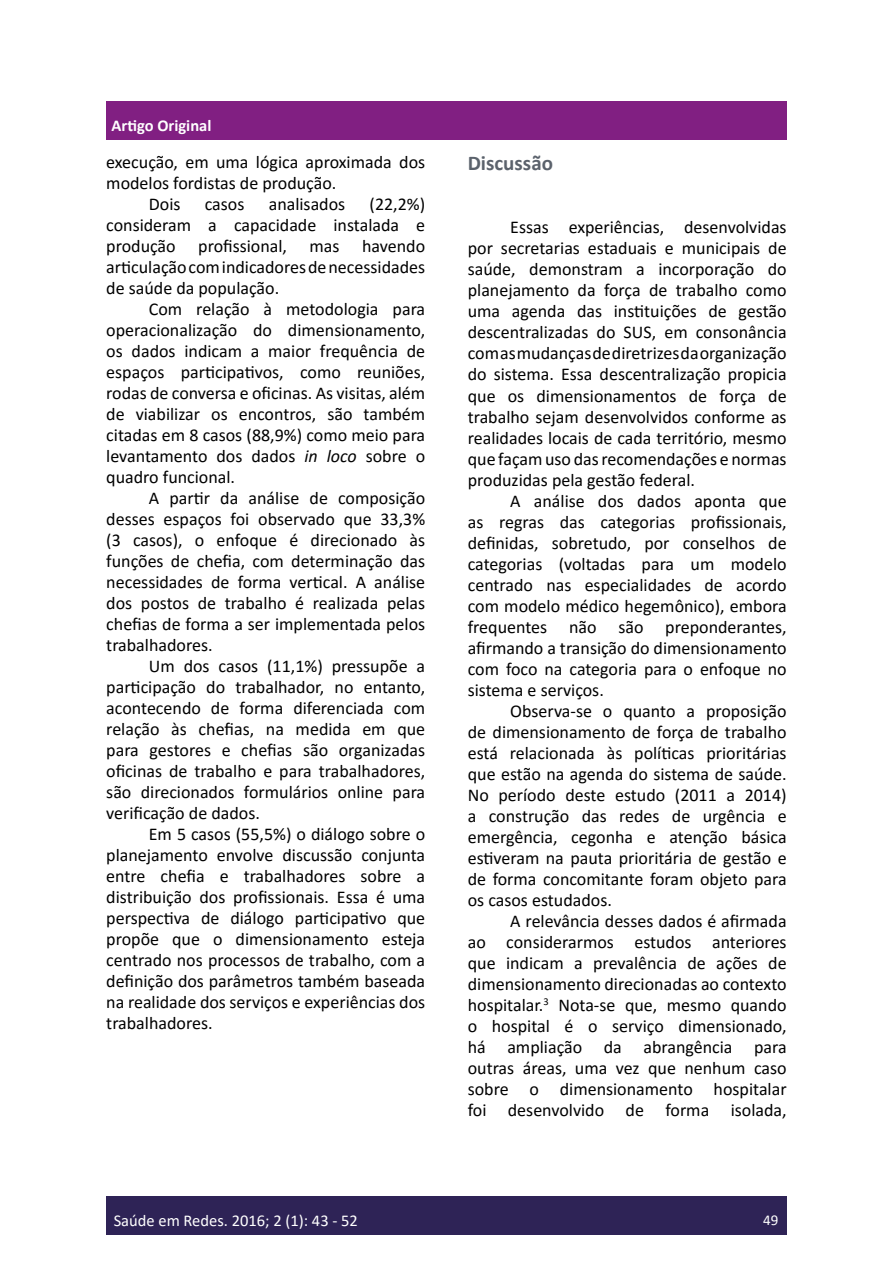
<style>
.page{position:relative;width:893px;height:1263px;background:#fff}
.page>*{position:absolute;margin:0;border:0;box-sizing:border-box;transform-origin:0 0}
.t1{font:700 21px "Calibri";color:#5b626c}
.t2{font:18px/21px "Calibri";color:#000;text-align:justify}
.t3{font:16.5px "Calibri";color:#fff}
.t4{font:700 16.5px "Calibri";color:#fff}
.t5{font:15px "Calibri";color:#fff}
.s1{font-style:italic}
</style>
<div class="page">
<div style="left:106px;top:1196px;width:681px;height:38px;background:#2e2356"></div>
<div style="left:106px;top:101px;width:681px;height:38px;background:#811f82"></div>
<p class="t4" style="left:112px;top:113px;width:101px">Artigo Original</p>
<p class="t2" style="left:106px;top:151px;width:320px">execução, em uma lógica aproximada dos</p>
<p class="t2" style="left:106px;top:172px;width:232px">modelos fordistas de produção.</p>
<p class="t2" style="left:149px;top:193px;width:33px">Dois</p>
<p class="t2" style="left:205px;top:193px;width:41px">casos</p>
<p class="t2" style="left:269px;top:193px;width:78px">analisados</p>
<p class="t2" style="left:106px;top:193px;width:320px;text-indent:263px">(22,2%) consideram a capacidade instalada e produção profissional,</p>
<p class="t2" style="left:106px;top:235px;width:320px;text-indent:203px">mas havendo articulação com indicadores de necessidades de saúde da população.</p>
<p class="t2" style="left:106px;top:298px;width:320px;text-indent:43px">Com relação à metodologia para operacionalização do dimensionamento, os dados indicam a maior frequência de espaços participativos, como reuniões, rodas de conversa e oficinas. As visitas, além de viabilizar os encontros, são também citadas em 8 casos (88,9%) como meio para levantamento dos dados <span class="s1">in loco</span> sobre o quadro funcional.</p>
<p class="t2" style="left:106px;top:487px;width:320px;text-indent:43px">A partir da análise de composição desses espaços foi observado que 33,3% (3 casos), o enfoque é direcionado às funções de chefia, com determinação das necessidades de forma vertical. A análise dos postos de trabalho é realizada pelas chefias de forma a ser implementada pelos trabalhadores.</p>
<p class="t2" style="left:106px;top:655px;width:320px;text-indent:43px">Um dos casos (11,1%) pressupõe a participação do trabalhador, no entanto, acontecendo de forma diferenciada com relação às chefias, na medida em que para gestores e chefias são organizadas oficinas de trabalho e para trabalhadores, são direcionados formulários online para verificação de dados.</p>
<p class="t2" style="left:106px;top:823px;width:320px;text-indent:43px">Em 5 casos (55,5%) o diálogo sobre o planejamento envolve discussão conjunta entre chefia e trabalhadores sobre a distribuição dos profissionais. Essa é uma perspectiva de diálogo participativo que propõe que o dimensionamento esteja centrado nos processos de trabalho, com a definição dos parâmetros também baseada na realidade dos serviços e experiências dos trabalhadores.</p>
<p class="t1" style="left:468px;top:148px;width:87px">Discussão</p>
<p class="t2" style="left:468px;top:216px;width:320px;text-indent:43px">Essas experiências, desenvolvidas por secretarias estaduais e municipais de saúde, demonstram a incorporação do planejamento da força de trabalho como uma agenda das instituições de gestão descentralizadas do SUS, em consonância com as mudanças de diretrizes da organização do sistema. Essa descentralização propicia que os dimensionamentos de força de trabalho sejam desenvolvidos conforme as realidades locais de cada território, mesmo que façam uso das recomendações e normas produzidas pela gestão federal.</p>
<p class="t2" style="left:468px;top:490px;width:320px;text-indent:43px">A análise dos dados aponta que as regras das categorias profissionais, definidas, sobretudo, por conselhos de categorias (voltadas para um modelo centrado nas especialidades de acordo com modelo médico hegemônico), embora frequentes não são preponderantes, afirmando a transição do dimensionamento com foco na categoria para o enfoque no sistema e serviços.</p>
<p class="t2" style="left:468px;top:700px;width:320px;text-indent:43px">Observa-se o quanto a proposição de dimensionamento de força de trabalho está relacionada às políticas prioritárias que estão na agenda do sistema de saúde.<br>No período deste estudo (2011 a 2014) a construção das redes de urgência e emergência, cegonha e atenção básica estiveram na pauta prioritária de gestão e de forma concomitante foram objeto para os casos estudados.</p>
<p class="t2" style="left:468px;top:910px;width:320px;text-indent:43px">A relevância desses dados é afirmada ao considerarmos estudos anteriores que indicam a prevalência de ações de dimensionamento direcionadas ao contexto hospitalar.<sup>3</sup> Nota-se que, mesmo quando o hospital é o serviço dimensionado, há ampliação da abrangência para outras áreas, uma vez que nenhum caso sobre o dimensionamento hospitalar foi desenvolvido de forma isolada,</p>
<p class="t3" style="left:114px;top:1209px;width:246px">Saúde em Redes. 2016; 2 (1): 43 - 52</p>
<p class="t5" style="left:763px;top:1209px;width:17px">49</p>
</div>
